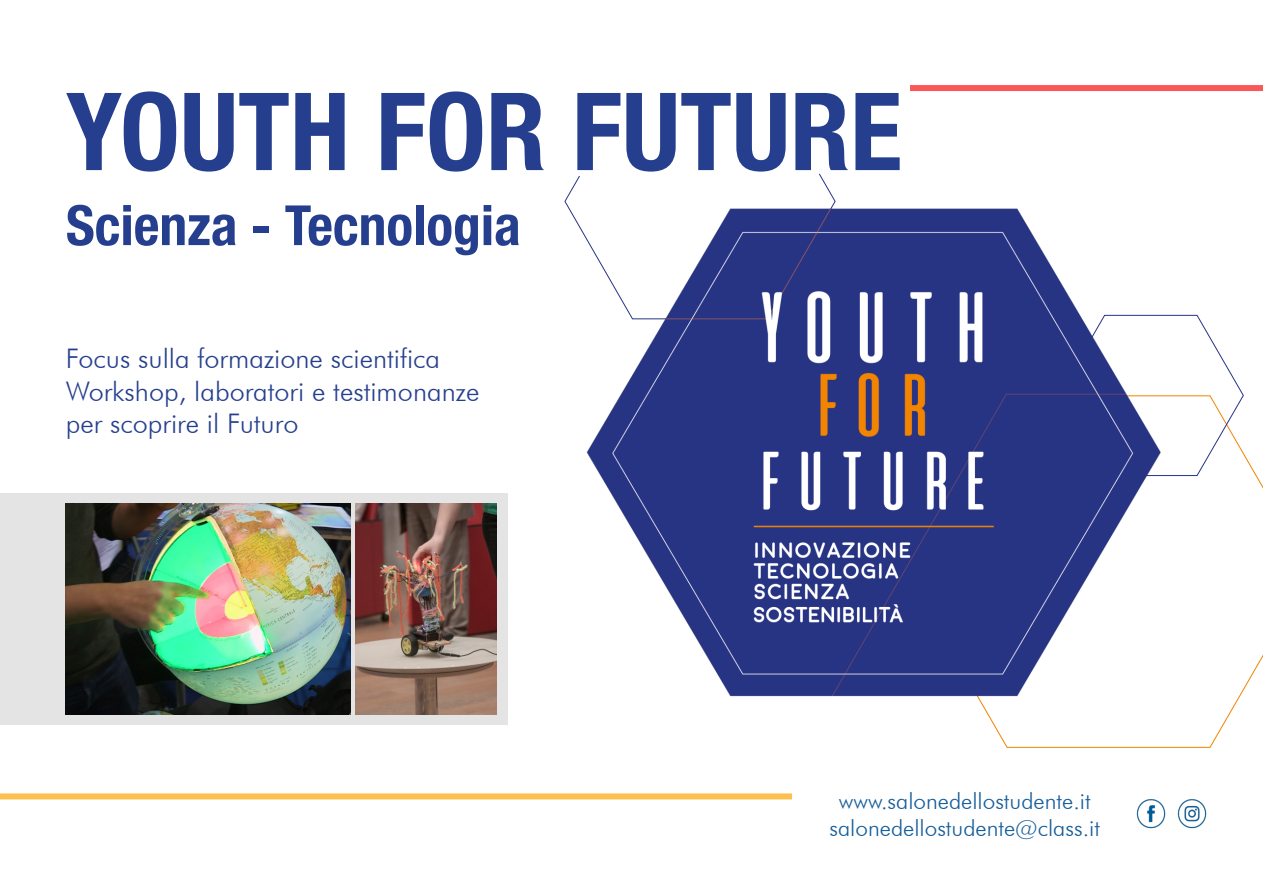
<style>
.page{position:relative;width:1263px;height:893px;background:#fff}
.page>*{position:absolute;margin:0;border:0;box-sizing:border-box;transform-origin:0 0}
.t1{font:700 condensed 108px "Helvetica Neue LT Std";color:#253f8e}
.t2{font:700 condensed 55.5px "Helvetica Neue LT Std";color:#253f8e}
.t3{font:300 27px/32.4px "Futura BT";color:#253f8e}
.t4{font:300 22.5px "Futura BT";color:#155d9a}
</style>
<div class="page">
<div style="left:910px;top:85px;width:353px;height:6px;background:#fb5758"></div>
<div style="left:0;top:793px;width:792px;height:6px;background:#fdbf4e"></div>
<img style="left:1136px;top:799px;width:30px;height:30px">
<img style="left:1177px;top:799px;width:30px;height:30px">
<svg style="left:1167px;top:314px;width:77px;height:162px"></svg>
<img style="left:577px;top:173px;width:590px;height:575px">
<div style="left:0;top:493px;width:507px;height:232px;background:#e4e4e4"></div>
<img style="left:66px;top:504px;width:284px;height:210px">
<img style="left:355px;top:504px;width:141px;height:210px">
<p class="t1" style="left:66px;top:66px;width:838px">YOUTH FOR FUTURE</p>
<p class="t2" style="left:66px;top:192px;width:456px">Scienza - Tecnologia</p>
<p class="t3" style="left:66px;top:342px;width:376px">Focus sulla formazione scientifica</p>
<p class="t3" style="left:66px;top:374px;width:415px">Workshop, laboratori e testimonanze per scoprire il Futuro</p>
<p class="t4" style="left:839px;top:787px;width:253px">www.salonedellostudente.it</p>
<p class="t4" style="left:829px;top:814px;width:272px">salonedellostudente@class.it</p>
</div>
